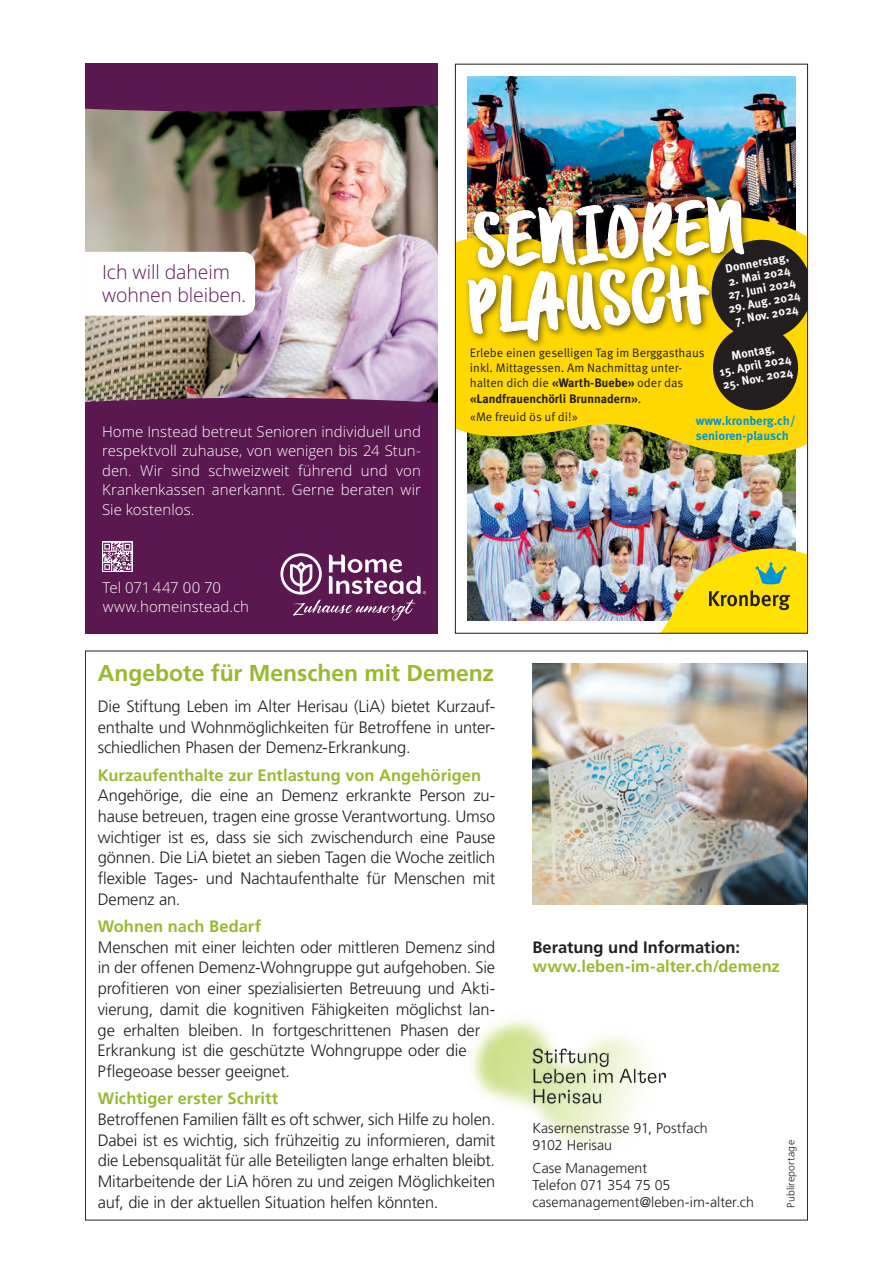
<style>
.page{position:relative;width:893px;height:1263px;background:#fff}
.page>*{position:absolute;margin:0;border:0;box-sizing:border-box;transform-origin:0 0}
.t1{font:69.9px/65.1px "BRUSHMOSH Demo OV UGUSYA";color:#fff}
.t2{font:22.95px "Frutiger LT Std Bold OV NEUSYA";letter-spacing:-.005em;color:#99b930}
.t3{font:19.5px/22.5px "Open Sans Light OV JBNRVA";letter-spacing:-.005em;color:#5a1750}
.t4{font:16.5px/20.7px "Frutiger LT Std Light OV SEUSYA";letter-spacing:-.01em;color:#231f20}
.t5{font:16.5px/20.7px "Frutiger LT Std Light OV PEUSYA";letter-spacing:-.01em;color:#231f20;text-align:justify}
.t6{font:16.5px/19.8px "Frutiger LT Std Bold OV NEUSYA";color:#99b930}
.t7{font:15px/19.5px "Open Sans Light OV JBNRVA";letter-spacing:.005em;color:#fff}
.t8{font:14.25px/17.1px "Frutiger LT Std Light OV PEUSYA";color:#231f20}
.t9{font:700 12.45px/14.7px "Meta Pro";letter-spacing:-.005em;color:#0095d9}
.t10{font:12.3px/15.3px "Meta Pro";color:#231f20}
.t11{font:700 12px "Meta Plus";color:#fff}
.t12{font:10.5px "Frutiger LT Std Light OV PEUSYA";letter-spacing:.015em;color:#231f20}
.s1{font-family:"Meta Plus";font-weight:700}
.s2{font-family:"Frutiger LT Std Bold OV NEUSYA";color:#99b930}
.s3{font-family:"Frutiger LT Std Light OV SEUSYA"}
.s4{font-family:"Frutiger LT Std Light OV PEUSYA"}
.s5{color:#231f20}
</style>
<div class="page">
<img style="left:532px;top:663px;width:274px;height:242px">
<img style="left:471px;top:1019px;width:195px;height:131px">
<img style="left:468px;top:77px;width:327px;height:130px">
<img style="left:468px;top:461px;width:327px;height:160px">
<img style="left:457px;top:207px;width:349px;height:254px">
<img style="left:647px;top:540px;width:159px;height:92px">
<div style="left:713px;top:325px;width:85px;height:85px;background:#231f20;border-radius:50%"></div>
<svg style="left:753px;top:240px;width:53px;height:100px;background:#3d351c"></svg>
<div style="left:464px;top:193px;width:289px;height:157px;background:#231f20;opacity:.8"></div>
<img style="left:85px;top:111px;width:353px;height:287px">
<div style="left:85px;top:398px;width:353px;height:236px;background:#5a1750"></div>
<div style="left:85px;top:64px;width:353px;height:47px;background:#5a1750"></div>
<svg style="left:85px;top:252px;width:170px;height:64px"></svg>
<svg style="left:280px;top:553px;width:146px;height:67px;background:#7e4a77"></svg>
<svg style="left:102px;top:542px;width:31px;height:30px"></svg>
<svg style="left:103px;top:543px;width:28px;height:28px"></svg>
<p class="t3" style="left:102px;top:260px;width:146px">Ich will daheim wohnen bleiben.</p>
<p class="t7" style="left:102px;top:421px;width:320px;text-align:justify">Home Instead betreut Senioren individuell und respektvoll zuhause, von wenigen bis 24 Stun&shy;den. Wir sind schweizweit führend und von Krankenkassen anerkannt. Gerne beraten wir Sie kostenlos.</p>
<p class="t7" style="left:103px;top:577px;width:148px">Tel 071 447 00 70 www.homeinstead.ch</p>
<p class="t1" style="left:464px;top:221px;width:281px;rotate:-4deg">SENIOREN<br>PLAUSCH</p>
<p class="t11" style="left:724px;top:262px;width:66px;rotate:-11deg">Donnerstag,</p>
<p class="t11" style="left:727px;top:275px;width:64px;rotate:-11deg">2. Mai 2024</p>
<p class="t11" style="left:727px;top:288px;width:70px;rotate:-11deg">27. Juni 2024</p>
<p class="t11" style="left:727px;top:302px;width:75px;rotate:-11deg">29. Aug. 2024</p>
<p class="t11" style="left:734px;top:314px;width:65px;rotate:-11deg">7. Nov. 2024</p>
<p class="t11" style="left:730px;top:349px;width:45px;rotate:-11deg">Montag,</p>
<p class="t10" style="left:470px;top:345px;width:236px">Erlebe einen geselligen Tag im Berggasthaus inkl. Mittagessen. Am Nachmittag unter&shy;halten dich die <span class="s1">«Warth-Buebe»</span> oder das <span class="s1">«Landfrauenchörli Brunnadern»</span>.</p>
<p class="t10" style="left:470px;top:409px;width:110px">«Me freuid ös uf di!»</p>
<p class="t9" style="left:696px;top:413px;width:101px">www.kronberg.ch/ senioren-plausch</p>
<p class="t11" style="left:718px;top:365px;width:74px;rotate:-11deg">15. April 2024</p>
<p class="t11" style="left:722px;top:378px;width:73px;rotate:-11deg">25. Nov. 2024</p>
<p class="t2" style="left:98px;top:659px;width:398px">Angebote für Menschen mit Demenz</p>
<p class="t5" style="left:98px;top:696px;width:399px">Die Stiftung Leben im Alter Herisau (LiA) bietet Kurzauf&shy;enthalte und Wohnmöglichkeiten für Betroffene in unter&shy;schiedlichen Phasen der Demenz-Erkrankung.</p>
<p class="t5" style="left:98px;top:765px;width:399px;text-align:left"><span class="s2">Kurzaufenthalte zur Entlastung von Angehörigen </span>Angehörige, die eine an Demenz erkrankte Person zu&shy;hause betreuen, tragen eine grosse Verantwortung. Umso wichtiger ist es, dass sie sich zwischendurch eine Pause gönnen. Die LiA bietet an sieben Tagen die Woche zeitlich <span class="s3">flexible Tages- und Nachtaufenthalte für Menschen mit </span>Demenz an.</p>
<p class="t4" style="left:98px;top:916px;width:399px"><span class="s2">Wohnen nach Bedarf<br></span>Menschen mit einer leichten oder mittleren Demenz sind <span class="s4">in der offenen Demenz-Wohngruppe gut aufgehoben. Sie </span>profitieren von einer spezialisierten Betreuung und Akti&shy;vierung, damit die kognitiven Fähigkeiten möglichst lan&shy;<span class="s4">ge erhalten bleiben. In fortgeschrittenen Phasen der Erkrankung ist die geschützte Wohngruppe oder die </span>Pflegeoase besser geeignet.</p>
<p class="t4" style="left:98px;top:1088px;width:399px"><span class="s2">Wichtiger erster Schritt<br></span>Betroffenen Familien fällt es oft schwer, sich Hilfe zu holen.<br><span class="s4">Dabei ist es wichtig, sich frühzeitig zu informieren, damit </span>die Lebensqualität für alle Beteiligten lange erhalten bleibt.<br>Mitarbeitende der LiA hören zu und zeigen Möglichkeiten <span class="s4">auf, die in der aktuellen Situation helfen könnten.</span></p>
<p class="t6" style="left:532px;top:937px;width:249px"><span class="s5">Beratung und Information: </span>www.leben-im-alter.ch/demenz</p>
<p class="t8" style="left:532px;top:1119px;width:177px">Kasernenstrasse 91, Postfach<br>9102 Herisau</p>
<p class="t8" style="left:532px;top:1160px;width:223px"><span class="s3">Case Management<br></span>Telefon 071 354 75 05 casemanagement@leben-im-alter.ch</p>
<p class="t12" style="left:785px;top:1208px;width:69px;rotate:-90deg">Publireportage</p>
</div>
